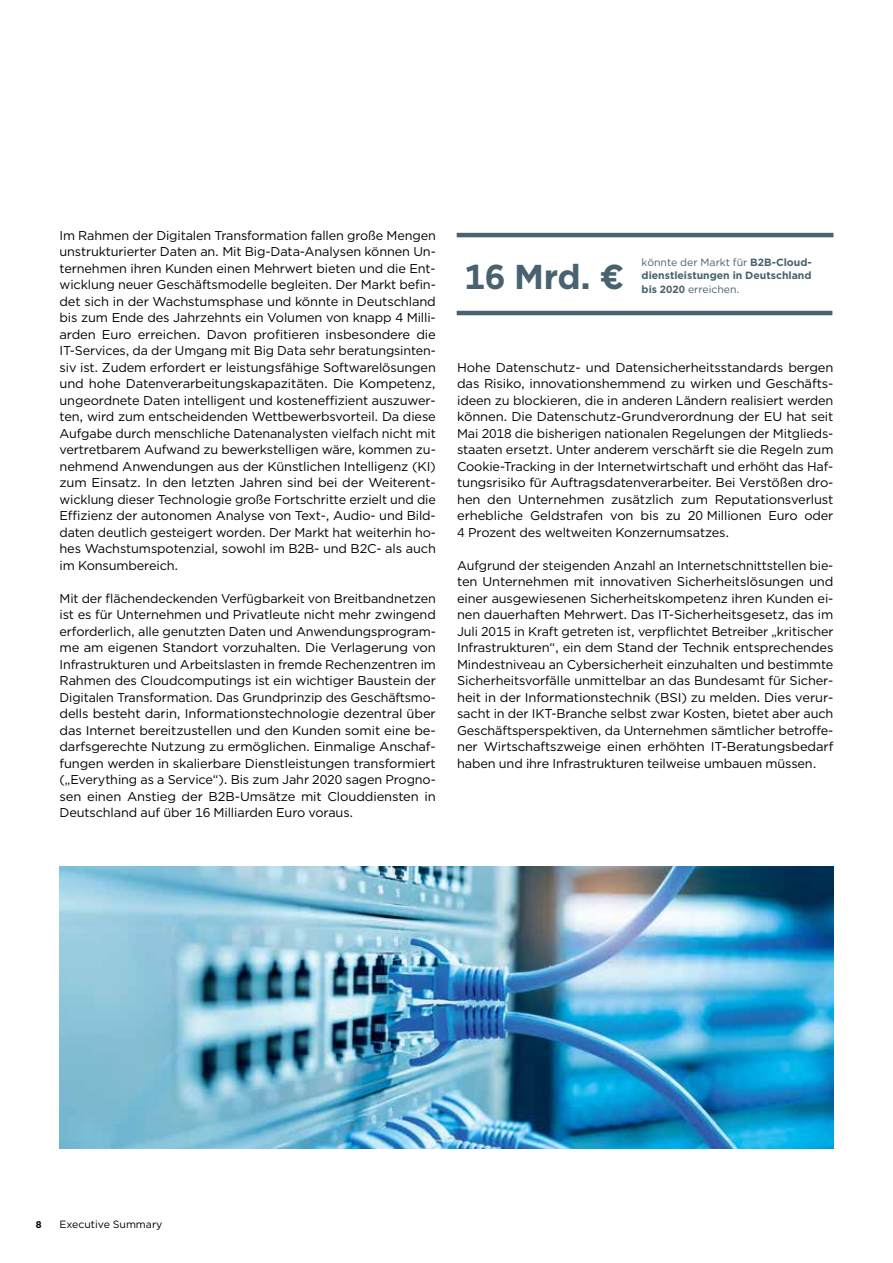
<style>
.page{position:relative;width:893px;height:1263px;background:#fff}
.page>*{position:absolute;margin:0;border:0;box-sizing:border-box;transform-origin:0 0}
.t1{font:700 34.5px "Gotham";color:#48626f}
.t2{font:12.75px/16.5px "Gotham";letter-spacing:-.01em;color:#000;text-align:justify}
.t3{font:700 10.5px/13.5px "Gotham";color:#48626f}
.t4{font:10.5px "Gotham";color:#48626f}
.t5{font:10.5px "Gotham";color:#000}
.t6{font:700 9.75px "Gotham";color:#000}
.s1{font-weight:400}
.s2{font-weight:700}
</style>
<div class="page">
<hr style="left:457px;top:233px;width:376px;height:4px;background:#48626f">
<hr style="left:457px;top:311px;width:375px;height:4px;background:#48626f">
<img style="left:60px;top:867px;width:773px;height:281px">
<p class="t2" style="left:60px;top:227px;width:378px">Im Rahmen der Digitalen Transformation fallen große Mengen unstrukturierter Daten an. Mit Big-Data-Analysen können Un&shy;ternehmen ihren Kunden einen Mehrwert bieten und die Ent&shy;wicklung neuer Geschäftsmodelle begleiten. Der Markt befin&shy;det sich in der Wachstumsphase und könnte in Deutschland bis zum Ende des Jahrzehnts ein Volumen von knapp 4 Milli&shy;arden Euro erreichen. Davon profitieren insbesondere die IT-Services, da der Umgang mit Big Data sehr beratungsinten&shy;siv ist. Zudem erfordert er leistungsfähige Softwarelösungen und hohe Datenverarbeitungskapazitäten. Die Kompetenz, ungeordnete Daten intelligent und kosteneffizient auszuwer&shy;ten, wird zum entscheidenden Wettbewerbsvorteil. Da diese Aufgabe durch menschliche Datenanalysten vielfach nicht mit vertretbarem Aufwand zu bewerkstelligen wäre, kommen zu&shy;nehmend Anwendungen aus der Künstlichen Intelligenz (KI) zum Einsatz. In den letzten Jahren sind bei der Weiterent&shy;wicklung dieser Technologie große Fortschritte erzielt und die Effizienz der autonomen Analyse von Text-, Audio- und Bild&shy;daten deutlich gesteigert worden. Der Markt hat weiterhin ho&shy;hes Wachstumspotenzial, sowohl im B2B- und B2C- als auch im Konsumbereich.</p>
<p class="t2" style="left:60px;top:590px;width:378px">Mit der flächendeckenden Verfügbarkeit von Breitbandnetzen ist es für Unternehmen und Privatleute nicht mehr zwingend erforderlich, alle genutzten Daten und Anwendungsprogram&shy;me am eigenen Standort vorzuhalten. Die Verlagerung von Infrastrukturen und Arbeitslasten in fremde Rechenzentren im Rahmen des Cloudcomputings ist ein wichtiger Baustein der Digitalen Transformation. Das Grundprinzip des Geschäftsmo&shy;dells besteht darin, Informationstechnologie dezentral über das Internet bereitzustellen und den Kunden somit eine be&shy;darfsgerechte Nutzung zu ermöglichen. Einmalige Anschaf&shy;fungen werden in skalierbare Dienstleistungen transformiert („Everything as a Service“). Bis zum Jahr 2020 sagen Progno&shy;sen einen Anstieg der B2B-Umsätze mit Clouddiensten in Deutschland auf über 16 Milliarden Euro voraus.</p>
<h1 class="t1" style="left:465px;top:254px;width:161px">16 Mrd. €</h1>
<p class="t3" style="left:642px;top:255px;width:172px"><span class="s1">könnte der Markt für</span> B2B-Cloud&shy;dienstleistungen in Deutschland</p>
<p class="t4" style="left:642px;top:283px;width:100px"><span class="s2">bis 2020</span> erreichen.</p>
<p class="t2" style="left:457px;top:359px;width:378px;text-align:left">Hohe Datenschutz- und Datensicherheitsstandards bergen das Risiko, innovationshemmend zu wirken und Geschäfts&shy;ideen zu blockieren, die in anderen Ländern realisiert werden können. Die Datenschutz-Grundverordnung der EU hat seit Mai 2018 die bisherigen nationalen Regelungen der Mitglieds&shy;staaten ersetzt. Unter anderem verschärft sie die Regeln zum Cookie-Tracking in der Internetwirtschaft und erhöht das Haf&shy;tungsrisiko für Auftragsdatenverarbeiter. Bei Verstößen dro&shy;hen den Unternehmen zusätzlich zum Reputationsverlust erhebliche Geldstrafen von bis zu 20 Millionen Euro oder 4 Prozent des weltweiten Konzernumsatzes.</p>
<p class="t2" style="left:457px;top:557px;width:378px">Aufgrund der steigenden Anzahl an Internetschnittstellen bie&shy;ten Unternehmen mit innovativen Sicherheitslösungen und einer ausgewiesenen Sicherheitskompetenz ihren Kunden ei&shy;nen dauerhaften Mehrwert. Das IT-Sicherheitsgesetz, das im Juli 2015 in Kraft getreten ist, verpflichtet Betreiber „kritischer Infrastrukturen“, ein dem Stand der Technik entsprechendes Mindestniveau an Cybersicherheit einzuhalten und bestimmte Sicherheitsvorfälle unmittelbar an das Bundesamt für Sicher&shy;heit in der Informationstechnik (BSI) zu melden. Dies verur&shy;sacht in der IKT-Branche selbst zwar Kosten, bietet aber auch Geschäftsperspektiven, da Unternehmen sämtlicher betroffe&shy;ner Wirtschaftszweige einen erhöhten IT-Beratungsbedarf haben und ihre Infrastrukturen teilweise umbauen müssen.</p>
<p class="t6" style="left:36px;top:1218px;width:7px">8</p>
<p class="t5" style="left:60px;top:1217px;width:104px">Executive Summary</p>
</div>
